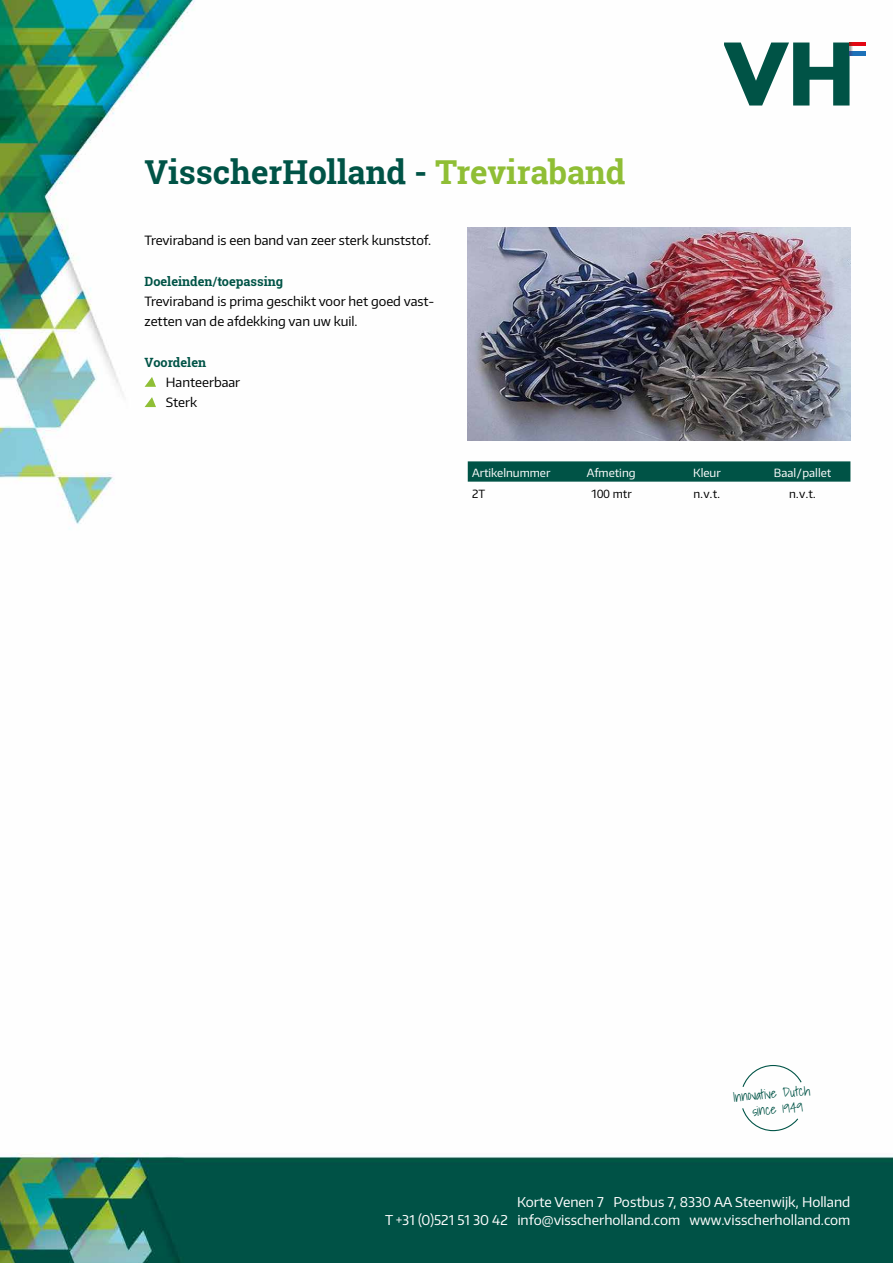
<style>
.page{position:relative;width:893px;height:1263px;background:#fff}
.page>*{position:absolute;margin:0;border:0;box-sizing:border-box;transform-origin:0 0}
.t1{font:700 33px "Roboto Slab";color:#005346}
.t2{font:13.5px/18px "Encode Sans";color:#fff;text-align:right}
.t3{font:300 13.2px/15.9px "Shadows Into";color:#005346}
.t4{font:12.75px/20.2px "Encode Sans";color:#000}
.t5{font:700 12.75px "Roboto Slab";color:#005346}
.t6{font:11.25px "Encode Sans";color:#fff}
.t7{font:11.25px "Encode Sans";color:#000}
.s1{color:#8fbe35}
</style>
<div class="page">
<img style="left:0;top:0;width:893px;height:1263px">
<svg style="left:742px;top:1064px;width:61px;height:24px"></svg>
<svg style="left:741px;top:1107px;width:58px;height:25px"></svg>
<svg style="left:724px;top:43px;width:125px;height:63px"></svg>
<svg style="left:849px;top:43px;width:17px;height:4px"></svg>
<svg style="left:849px;top:47px;width:17px;height:4px"></svg>
<svg style="left:849px;top:51px;width:17px;height:5px"></svg>
<svg style="left:145px;top:377px;width:11px;height:10px"></svg>
<svg style="left:145px;top:397px;width:11px;height:10px"></svg>
<svg style="left:468px;top:461px;width:382px;height:21px;background:#08594c"></svg>
<img style="left:468px;top:227px;width:382px;height:213px">
<h1 class="t1" style="left:145px;top:150px;width:482px">VisscherHolland - <span class="s1">Treviraband</span></h1>
<p class="t4" style="left:145px;top:230px;width:288px">Treviraband is een band van zeer sterk kunststof.</p>
<p class="t5" style="left:145px;top:272px;width:140px">Doeleinden/toepassing</p>
<p class="t4" style="left:145px;top:290px;width:291px">Treviraband is prima geschikt voor het goed vast&shy;zetten van de afdekking van uw kuil.</p>
<p class="t5" style="left:145px;top:353px;width:63px">Voordelen</p>
<p class="t4" style="left:166px;top:371px;width:76px">Hanteerbaar<br>Sterk</p>
<p class="t6" style="left:472px;top:466px;width:80px">Artikelnummer</p>
<p class="t6" style="left:587px;top:466px;width:50px">Afmeting</p>
<p class="t6" style="left:693px;top:466px;width:29px">Kleur</p>
<p class="t6" style="left:774px;top:466px;width:59px">Baal/pallet</p>
<p class="t7" style="left:472px;top:486px;width:15px">2T</p>
<p class="t7" style="left:591px;top:486px;width:43px">100 mtr</p>
<p class="t7" style="left:693px;top:486px;width:29px">n.v.t.</p>
<p class="t7" style="left:789px;top:486px;width:29px">n.v.t.</p>
<p class="t3" style="left:750px;top:1087px;width:61px;text-indent:-18px;rotate:-5deg">Innovative Dutch since 1949</p>
<p class="t2" style="left:385px;top:1192px;width:467px">Korte Venen 7 Postbus 7, 8330 AA Steenwijk, Holland<br>T +31 (0)521 51 30 42 info@visscherholland.com www.visscherholland.com</p>
</div>
